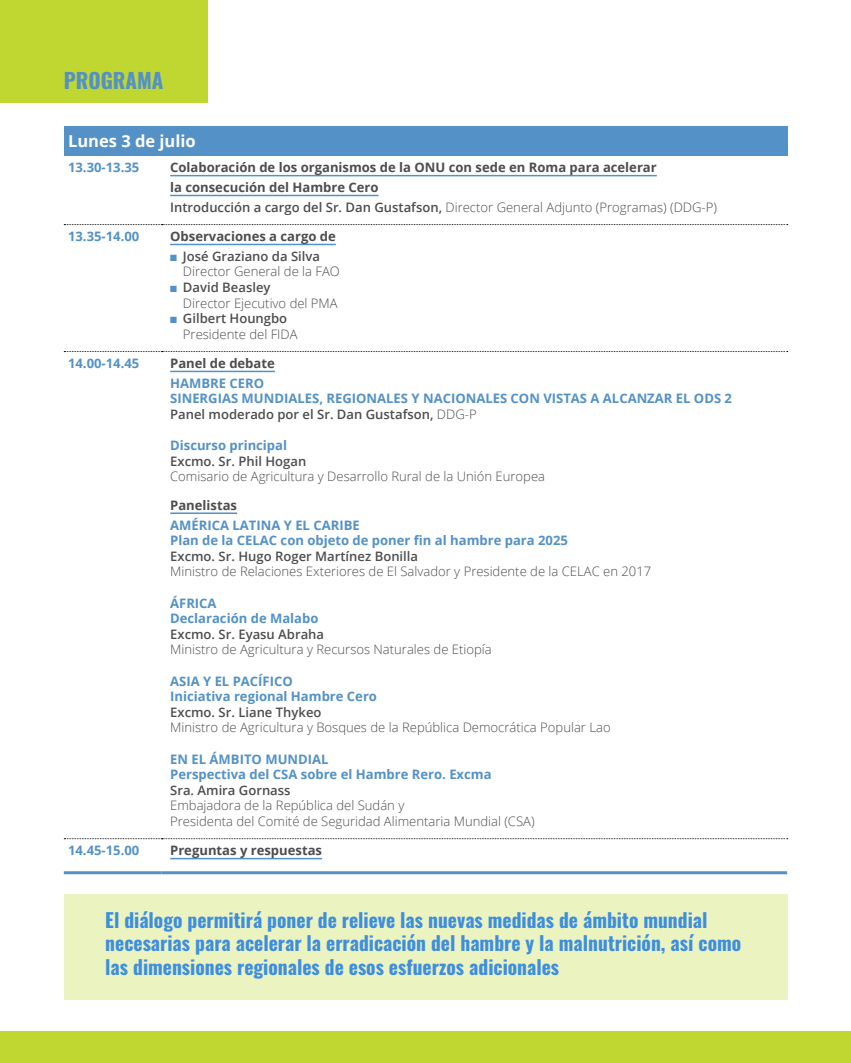
<style>
.page{position:relative;width:851px;height:1063px;background:#fff}
.page>*{position:absolute;margin:0;border:0;box-sizing:border-box;transform-origin:0 0}
.t1{font:700 21px "Oswald";color:#5391c6}
.t2{font:700 19.5px/23.4px "Oswald";color:#3e8ede}
.t3{font:700 16.5px "Open Sans";color:#fff}
.t4{font:300 13.05px/15.6px "Open Sans";color:#4d4d4f}
.t5{font:700 13.05px/15.6px "Open Sans";color:#5391c6}
.t6{font:700 13.05px/19.8px "Open Sans";color:#4d4d4f}
.t7{font:600 13.05px "Open Sans";color:#4d4d4f}
.s1{font-weight:600}
.s2{font-weight:300}
.s3{color:#5391c6}
.s4{font-weight:600;color:#4d4d4f}
.s5{font-weight:300;color:#4d4d4f}
</style>
<div class="page">
<div style="left:0;top:0;width:207px;height:102px;background:#bfd730"></div>
<div style="left:64px;top:126px;width:723px;height:30px;background:#5391c6"></div>
<svg style="left:64px;top:224px;width:723px;height:1px"></svg>
<svg style="left:64px;top:351px;width:723px;height:1px"></svg>
<svg style="left:64px;top:838px;width:723px;height:1px"></svg>
<hr style="left:64px;top:871px;width:98px;height:3px;background:#5391c6">
<hr style="left:162px;top:871px;width:625px;height:3px;background:#5391c6">
<hr style="left:170px;top:175px;width:486px;height:1px;background:#5391c6">
<hr style="left:170px;top:195px;width:208px;height:1px;background:#5391c6">
<hr style="left:170px;top:244px;width:166px;height:1px;background:#5391c6">
<hr style="left:170px;top:371px;width:105px;height:1px;background:#5391c6">
<hr style="left:170px;top:512px;width:67px;height:2px;background:#5391c6">
<hr style="left:170px;top:858px;width:152px;height:1px;background:#5391c6">
<div style="left:0;top:1031px;width:850px;height:32px;background:#bfd730"></div>
<div style="left:64px;top:894px;width:723px;height:105px;background:#ebf3c1"></div>
<h1 class="t1" style="left:64px;top:69px;width:101px">PROGRAMA</h1>
<p class="t3" style="left:68px;top:130px;width:129px">Lunes 3 de julio</p>
<p class="t5" style="left:68px;top:159px;width:73px">13.30-13.35</p>
<p class="t6" style="left:170px;top:157px;width:548px">Colaboración de los organismos de la ONU con sede en Roma para acelerar<br>la consecución del Hambre Cero<br><span class="s1">Introducción a cargo del Sr. Dan Gustafson,</span> <span class="s2">Director General Adjunto (Programas) (DDG-P)</span></p>
<p class="t5" style="left:68px;top:228px;width:73px">13.35-14.00</p>
<p class="t6" style="left:170px;top:226px;width:167px">Observaciones a cargo de</p>
<p class="t4" style="left:183px;top:248px;width:158px;text-indent:-13px"><span class="s3">■</span> <span class="s1">José Graziano da Silva<br></span>Director General de la FAO</p>
<p class="t4" style="left:183px;top:279px;width:156px;text-indent:-13px"><span class="s3">■</span> <span class="s1">David Beasley<br></span>Director Ejecutivo del PMA</p>
<p class="t4" style="left:183px;top:310px;width:116px;text-indent:-13px"><span class="s3">■</span> <span class="s1">Gilbert Houngbo<br></span>Presidente del FIDA</p>
<p class="t5" style="left:68px;top:355px;width:73px">14.00-14.45</p>
<p class="t6" style="left:170px;top:353px;width:106px">Panel de debate</p>
<p class="t5" style="left:170px;top:375px;width:563px">HAMBRE CERO<br>SINERGIAS MUNDIALES, REGIONALES Y NACIONALES CON VISTAS A ALCANZAR EL ODS 2<br><span class="s4">Panel moderado por el Sr. Dan Gustafson,</span> <span class="s5">DDG-P</span></p>
<p class="t5" style="left:170px;top:437px;width:118px">Discurso principal</p>
<p class="t7" style="left:170px;top:452px;width:138px">Excmo. Sr. Phil Hogan</p>
<p class="t4" style="left:170px;top:468px;width:376px">Comisario de Agricultura y Desarrollo Rural de la Unión Europea</p>
<p class="t6" style="left:170px;top:495px;width:68px">Panelistas</p>
<p class="t5" style="left:170px;top:517px;width:399px">AMÉRICA LATINA Y EL CARIBE<br>Plan de la CELAC con objeto de poner fin al hambre para 2025</p>
<p class="t7" style="left:170px;top:547px;width:249px">Excmo. Sr. Hugo Roger Martínez Bonilla</p>
<p class="t4" style="left:170px;top:563px;width:482px">Ministro de Relaciones Exteriores de El Salvador y Presidente de la CELAC en 2017</p>
<p class="t5" style="left:170px;top:595px;width:150px">ÁFRICA<br>Declaración de Malabo</p>
<p class="t7" style="left:170px;top:625px;width:155px">Excmo. Sr. Eyasu Abraha</p>
<p class="t4" style="left:170px;top:641px;width:323px">Ministro de Agricultura y Recursos Naturales de Etiopía</p>
<p class="t5" style="left:170px;top:673px;width:208px">ASIA Y EL PACÍFICO<br>Iniciativa regional Hambre Cero</p>
<p class="t7" style="left:170px;top:703px;width:153px">Excmo. Sr. Liane Thykeo</p>
<p class="t4" style="left:170px;top:719px;width:442px">Ministro de Agricultura y Bosques de la República Democrática Popular Lao</p>
<p class="t5" style="left:170px;top:751px;width:323px">EN EL ÁMBITO MUNDIAL<br>Perspectiva del CSA sobre el Hambre Rero. Excma</p>
<p class="t7" style="left:170px;top:781px;width:122px">Sra. Amira Gornass</p>
<p class="t4" style="left:170px;top:797px;width:366px">Embajadora de la República del Sudán y<br>Presidenta del Comité de Seguridad Alimentaria Mundial (CSA)</p>
<p class="t5" style="left:68px;top:842px;width:73px">14.45-15.00</p>
<p class="t6" style="left:170px;top:840px;width:153px">Preguntas y respuestas</p>
<h2 class="t2" style="left:105px;top:909px;width:637px">El diálogo permitirá poner de relieve las nuevas medidas de ámbito mundial necesarias para acelerar la erradicación del hambre y la malnutrición, así como las dimensiones regionales de esos esfuerzos adicionales</h2>
</div>
